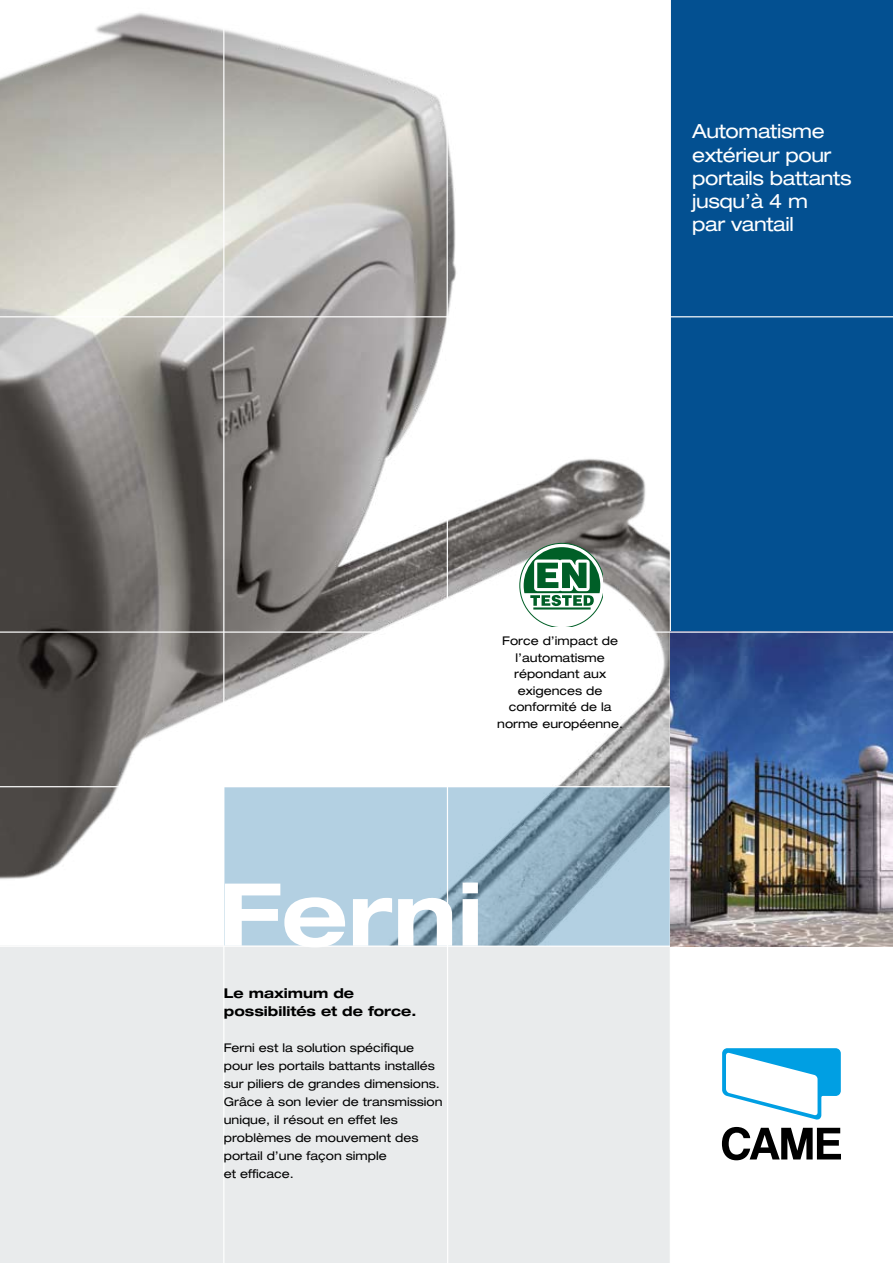
<style>
.page{position:relative;width:893px;height:1263px;background:#fff}
.page>*{position:absolute;margin:0;border:0;box-sizing:border-box;transform-origin:0 0}
.t1{font:700 expanded 87px "Helvetica Neue";color:#fff}
.t2{font:expanded 19.5px/23.2px "Helvetica Neue LT Pro";letter-spacing:-.02em;color:#fff}
.t3{font:700 expanded 13.5px/18px "Helvetica Neue LT Pro";color:#000}
.t4{font:expanded 12px/18px "Helvetica Neue LT Pro";color:#000}
.t5{font:expanded 12px/16.5px "Helvetica Neue";color:#000;text-align:center}
</style>
<div class="page">
<img style="left:0;top:13px;width:670px;height:866px">
<svg style="left:224px;top:787px;width:446px;height:158px;background:#a4c1d3"></svg>
<div style="left:0;top:947px;width:670px;height:316px;background:#e9ebec"></div>
<hr style="left:223px;top:0;width:1px;height:1263px;background:#fff">
<svg style="left:446px;top:13px;width:3px;height:1250px"></svg>
<div style="left:670px;top:0;width:223px;height:799px;background:#035091"></div>
<hr style="left:0;top:945px;width:893px;height:2px;background:#fff">
<hr style="left:670px;top:0;width:1px;height:1263px;background:#fff">
<hr style="left:0;top:316px;width:893px;height:1px;background:#fff">
<hr style="left:0;top:786px;width:670px;height:1px;background:#fff">
<img style="left:670px;top:633px;width:223px;height:313px">
<hr style="left:0;top:631px;width:893px;height:2px;background:#fff">
<svg style="left:722px;top:1048px;width:119px;height:72px"></svg>
<svg style="left:722px;top:1127px;width:119px;height:33px"></svg>
<svg style="left:519px;top:543px;width:84px;height:83px"></svg>
<hr style="left:533px;top:607px;width:58px;height:2px;background:#005f27">
<h2 class="t2" style="left:692px;top:120px;width:161px">Automatisme extérieur pour portails battants jusqu’à 4 m<br>par vantail</h2>
<p class="t5" style="left:497px;top:632px;width:127px">Force d’impact de l’automatisme répondant aux exigences de conformité de la norme européenne.</p>
<h1 class="t1" style="left:219px;top:860px;width:266px">Ferni</h1>
<p class="t3" style="left:224px;top:984px;width:194px">Le maximum de possibilités et de force.</p>
<p class="t4" style="left:224px;top:1039px;width:220px">Ferni est la solution spécifique pour les portails battants installés sur piliers de grandes dimensions.<br>Grâce à son levier de transmission unique, il résout en effet les problèmes de mouvement des portail d’une façon simple<br>et efficace.</p>
</div>
